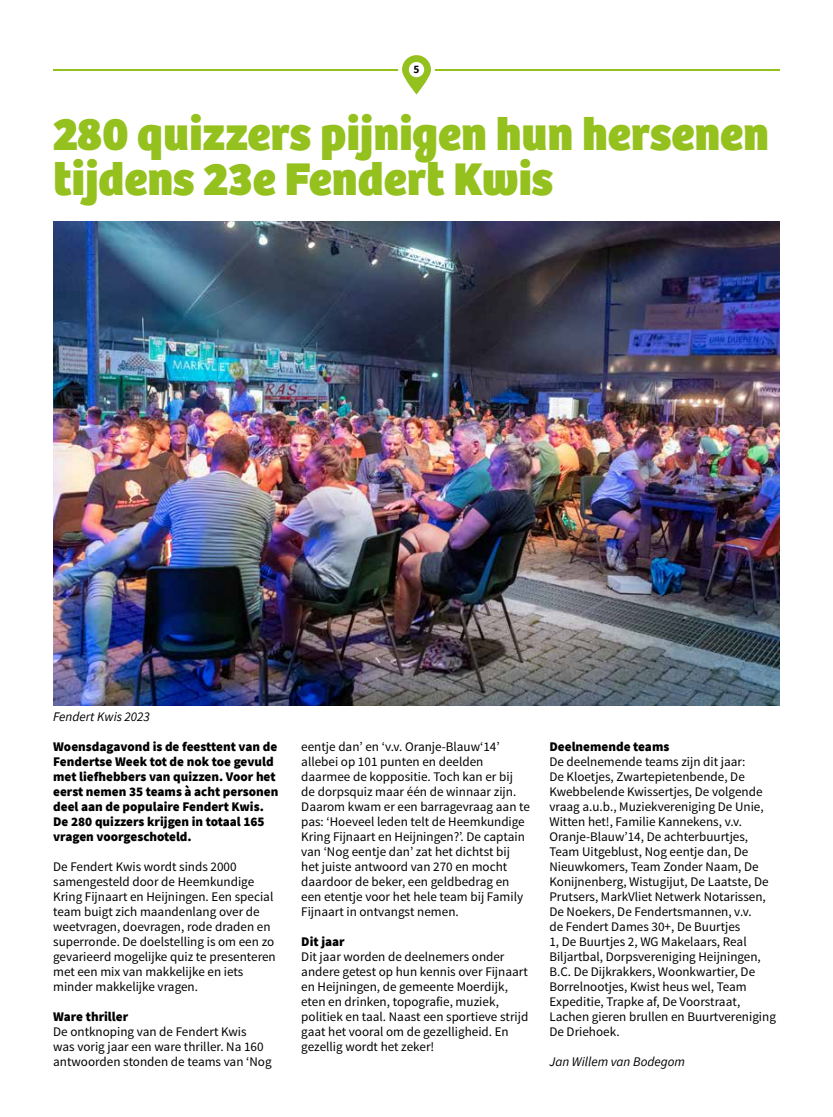
<style>
.page{position:relative;width:833px;height:1117px;background:#fff}
.page>*{position:absolute;margin:0;border:0;box-sizing:border-box;transform-origin:0 0}
.t1{font:800 47.5px/45px "Bree";color:#95c11f}
.t2{font:13.12px/15px "Source Sans Pro";color:#000}
.t3{font:900 13.12px/15px "Source Sans Pro";color:#000}
.t4{font:italic 13.12px "Source Sans Pro";color:#000}
.t5{font:700 11.25px "Source Sans Pro";color:#000}
</style>
<div class="page">
<hr style="left:53px;top:69px;width:727px;height:2px;background:#95c11f">
<svg style="left:398px;top:55px;width:37px;height:40px"></svg>
<div style="left:409px;top:62px;width:15px;height:15px;background:#fff;border-radius:50%"></div>
<img style="left:53px;top:221px;width:727px;height:484px">
<p class="t5" style="left:413px;top:62px;width:7px">5</p>
<h1 class="t1" style="left:53px;top:112px;width:717px">280 quizzers pijnigen hun hersenen tijdens 23e Fendert Kwis</h1>
<p class="t4" style="left:53px;top:707px;width:98px">Fendert Kwis 2023</p>
<p class="t3" style="left:53px;top:738px;width:227px">Woensdagavond is de feesttent van de Fendertse Week tot de nok toe gevuld met liefhebbers van quizzen. Voor het eerst nemen 35 teams à acht personen deel aan de populaire Fendert Kwis.<br>De 280 quizzers krijgen in totaal 165 vragen voorgeschoteld.</p>
<p class="t2" style="left:53px;top:858px;width:224px">De Fendert Kwis wordt sinds 2000 samengesteld door de Heemkundige Kring Fijnaart en Heijningen. Een special team buigt zich maandenlang over de weetvragen, doevragen, rode draden en superronde. De doelstelling is om een zo gevarieerd mogelijke quiz te presenteren met een mix van makkelijke en iets minder makkelijke vragen.</p>
<p class="t3" style="left:53px;top:1008px;width:76px">Ware thriller</p>
<p class="t2" style="left:53px;top:1023px;width:220px">De ontknoping van de Fendert Kwis<br>was vorig jaar een ware thriller. Na 160 antwoorden stonden de teams van ‘Nog</p>
<p class="t2" style="left:301px;top:738px;width:230px">eentje dan’ en ‘v.v. Oranje-Blauw‘14’ allebei op 101 punten en deelden daarmee de koppositie. Toch kan er bij<br>de dorpsquiz maar één de winnaar zijn.<br>Daarom kwam er een barragevraag aan te pas: ‘Hoeveel leden telt de Heemkundige Kring Fijnaart en Heijningen?’. De captain van ‘Nog eentje dan’ zat het dichtst bij het juiste antwoord van 270 en mocht daardoor de beker, een geldbedrag en een etentje voor het hele team bij Family Fijnaart in ontvangst nemen.</p>
<p class="t3" style="left:301px;top:933px;width:45px">Dit jaar</p>
<p class="t2" style="left:301px;top:948px;width:229px">Dit jaar worden de deelnemers onder andere getest op hun kennis over Fijnaart en Heijningen, de gemeente Moerdijk, eten en drinken, topografie, muziek, politiek en taal. Naast een sportieve strijd gaat het vooral om de gezelligheid. En gezellig wordt het zeker!</p>
<p class="t3" style="left:549px;top:738px;width:121px">Deelnemende teams</p>
<p class="t2" style="left:549px;top:753px;width:228px">De deelnemende teams zijn dit jaar:<br>De Kloetjes, Zwartepietenbende, De Kwebbelende Kwissertjes, De volgende vraag a.u.b., Muziekvereniging De Unie, Witten het!, Familie Kannekens, v.v.<br>Oranje-Blauw’14, De achterbuurtjes, Team Uitgeblust, Nog eentje dan, De Nieuwkomers, Team Zonder Naam, De Konijnenberg, Wistugijut, De Laatste, De Prutsers, MarkVliet Netwerk Notarissen, De Noekers, De Fendertsmannen, v.v.<br>de Fendert Dames 30+, De Buurtjes<br>1, De Buurtjes 2, WG Makelaars, Real Biljartbal, Dorpsvereniging Heijningen, B.C. De Dijkrakkers, Woonkwartier, De Borrelnootjes, Kwist heus wel, Team Expeditie, Trapke af, De Voorstraat, Lachen gieren brullen en Buurtvereniging De Driehoek.</p>
<p class="t4" style="left:549px;top:1052px;width:137px">Jan Willem van Bodegom</p>
</div>
